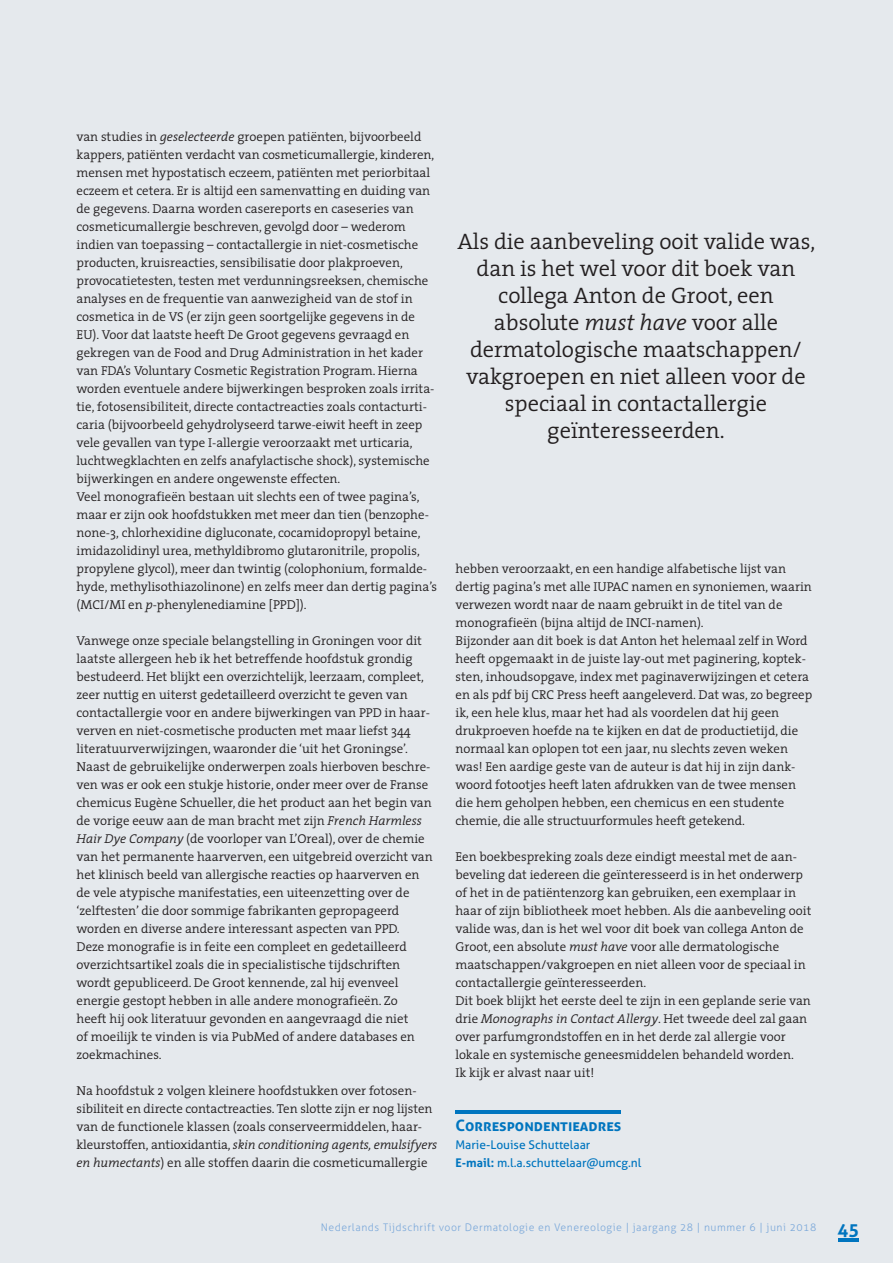
<style>
.page{position:relative;width:893px;height:1263px;background:#e5e9ed}
.page>*{position:absolute;margin:0;border:0;box-sizing:border-box;transform-origin:0 0}
.t1{font:300 22.5px/27px "The Serif";color:#231f20;text-align:center}
.t2{font:700 15.75px "Aller";color:#0075bf}
.t3{font:300 12.9px/18px "The Serif";color:#231f20}
.t4{font:12px/18px "Aller";color:#0075bf}
.t5{font:300 10.5px "Aller";letter-spacing:.05em;color:#7ca9da}
.s1{font-style:italic}
.s2{font-weight:700}
.s3{font-weight:700;font-size:18px;color:#0075bf}
</style>
<div class="page">
<hr style="left:838px;top:1238px;width:21px;height:3px;background:#0075bf">
<hr style="left:455px;top:1110px;width:166px;height:3px;background:#0075bf">
<p class="t3" style="left:77px;top:129px;width:362px">van studies in <span class="s1">geselecteerde</span> groepen patiënten, bijvoorbeeld kappers, patiënten verdacht van cosmeticumallergie, kinderen, mensen met hypostatisch eczeem, patiënten met periorbitaal eczeem et cetera. Er is altijd een samenvatting en duiding van de gegevens. Daarna worden casereports en caseseries van cosmeticumallergie beschreven, gevolgd door – wederom indien van toepassing – contactallergie in niet-cosmetische producten, kruisreacties, sensibilisatie door plakproeven, provocatietesten, testen met verdunningsreeksen, chemische analyses en de frequentie van aanwezigheid van de stof in cosmetica in de VS (er zijn geen soortgelijke gegevens in de EU). Voor dat laatste heeft De Groot gegevens gevraagd en gekregen van de Food and Drug Administration in het kader van FDA’s Voluntary Cosmetic Registration Program. Hierna worden eventuele andere bijwerkingen besproken zoals irrita&shy;tie, fotosensibiliteit, directe contactreacties zoals contacturti&shy;caria (bijvoorbeeld gehydrolyseerd tarwe-eiwit heeft in zeep vele gevallen van type I-allergie veroorzaakt met urticaria, luchtwegklachten en zelfs anafylactische shock), systemische bijwerkingen en andere ongewenste effecten.<br>Veel monografieën bestaan uit slechts een of twee pagina’s, maar er zijn ook hoofdstukken met meer dan tien (benzophe&shy;none-3, chlorhexidine digluconate, cocamidopropyl betaine, imidazolidinyl urea, methyldibromo glutaronitrile, propolis, propylene glycol), meer dan twintig (colophonium, formalde&shy;hyde, methylisothiazolinone) en zelfs meer dan dertig pagina’s (MCI/MI en <span class="s1">p</span>-phenylenediamine [PPD]).</p>
<p class="t3" style="left:77px;top:633px;width:358px">Vanwege onze speciale belangstelling in Groningen voor dit laatste allergeen heb ik het betreffende hoofdstuk grondig bestudeerd. Het blijkt een overzichtelijk, leerzaam, compleet, zeer nuttig en uiterst gedetailleerd overzicht te geven van contactallergie voor en andere bijwerkingen van PPD in haar&shy;verven en niet-cosmetische producten met maar liefst 344 literatuurverwijzingen, waaronder die ‘uit het Groningse’.<br>Naast de gebruikelijke onderwerpen zoals hierboven beschre&shy;ven was er ook een stukje historie, onder meer over de Franse chemicus Eugène Schueller, die het product aan het begin van de vorige eeuw aan de man bracht met zijn <span class="s1">French Harmless Hair Dye Company</span> (de voorloper van L’Oreal), over de chemie van het permanente haarverven, een uitgebreid overzicht van het klinisch beeld van allergische reacties op haarverven en de vele atypische manifestaties, een uiteenzetting over de ‘zelftesten’ die door sommige fabrikanten gepropageerd worden en diverse andere interessant aspecten van PPD.<br>Deze monografie is in feite een compleet en gedetailleerd overzichtsartikel zoals die in specialistische tijdschriften wordt gepubliceerd. De Groot kennende, zal hij evenveel energie gestopt hebben in alle andere monografieën. Zo<br>heeft hij ook literatuur gevonden en aangevraagd die niet<br>of moeilijk te vinden is via PubMed of andere databases en zoekmachines.</p>
<p class="t3" style="left:77px;top:1083px;width:362px">Na hoofdstuk 2 volgen kleinere hoofdstukken over fotosen&shy;sibiliteit en directe contactreacties. Ten slotte zijn er nog lijsten van de functionele klassen (zoals conserveermiddelen, haar&shy;kleurstoffen, antioxidantia, <span class="s1">skin conditioning agents, emulsifyers en humectants</span>) en alle stoffen daarin die cosmeticumallergie</p>
<p class="t1" style="left:457px;top:230px;width:360px">Als die aanbeveling ooit valide was, dan is het wel voor dit boek van collega Anton de Groot, een absolute <span class="s1">must have</span> voor alle dermatologische maatschappen/ vakgroepen en niet alleen voor de speciaal in contactallergie geïnteresseerden.</p>
<p class="t3" style="left:455px;top:561px;width:358px">hebben veroorzaakt, en een handige alfabetische lijst van dertig pagina’s met alle IUPAC namen en synoniemen, waarin verwezen wordt naar de naam gebruikt in de titel van de monografieën (bijna altijd de INCI-namen).<br>Bijzonder aan dit boek is dat Anton het helemaal zelf in Word heeft opgemaakt in de juiste lay-out met paginering, koptek&shy;sten, inhoudsopgave, index met paginaverwijzingen et cetera en als pdf bij CRC Press heeft aangeleverd. Dat was, zo begreep ik, een hele klus, maar het had als voordelen dat hij geen drukproeven hoefde na te kijken en dat de productietijd, die normaal kan oplopen tot een jaar, nu slechts zeven weken was! Een aardige geste van de auteur is dat hij in zijn dank&shy;woord fotootjes heeft laten afdrukken van de twee mensen die hem geholpen hebben, een chemicus en een studente chemie, die alle structuurformules heeft getekend.</p>
<p class="t3" style="left:455px;top:849px;width:357px">Een boekbespreking zoals deze eindigt meestal met de aan&shy;beveling dat iedereen die geïnteresseerd is in het onderwerp of het in de patiëntenzorg kan gebruiken, een exemplaar in haar of zijn bibliotheek moet hebben. Als die aanbeveling ooit valide was, dan is het wel voor dit boek van collega Anton de Groot, een absolute <span class="s1">must have</span> voor alle dermatologische maatschappen/vakgroepen en niet alleen voor de speciaal in contactallergie geïnteresseerden.<br>Dit boek blijkt het eerste deel te zijn in een geplande serie van drie <span class="s1">Monographs in Contact Allergy</span>. Het tweede deel zal gaan over parfumgrondstoffen en in het derde zal allergie voor lokale en systemische geneesmiddelen behandeld worden.<br>Ik kijk er alvast naar uit!</p>
<p class="t2" style="left:455px;top:1119px;width:167px">Correspondentieadres</p>
<p class="t4" style="left:455px;top:1137px;width:187px">Marie-Louise Schuttelaar<br><span class="s2">E-mail:</span> m.l.a.schuttelaar@umcg.nl</p>
<p class="t5" style="left:321px;top:1223px;width:540px">Nederlands Tijdschrift voor Dermatologie en Venereologie | jaargang 28 | nummer 6 | juni 2018 <span class="s3">45</span></p>
</div>
